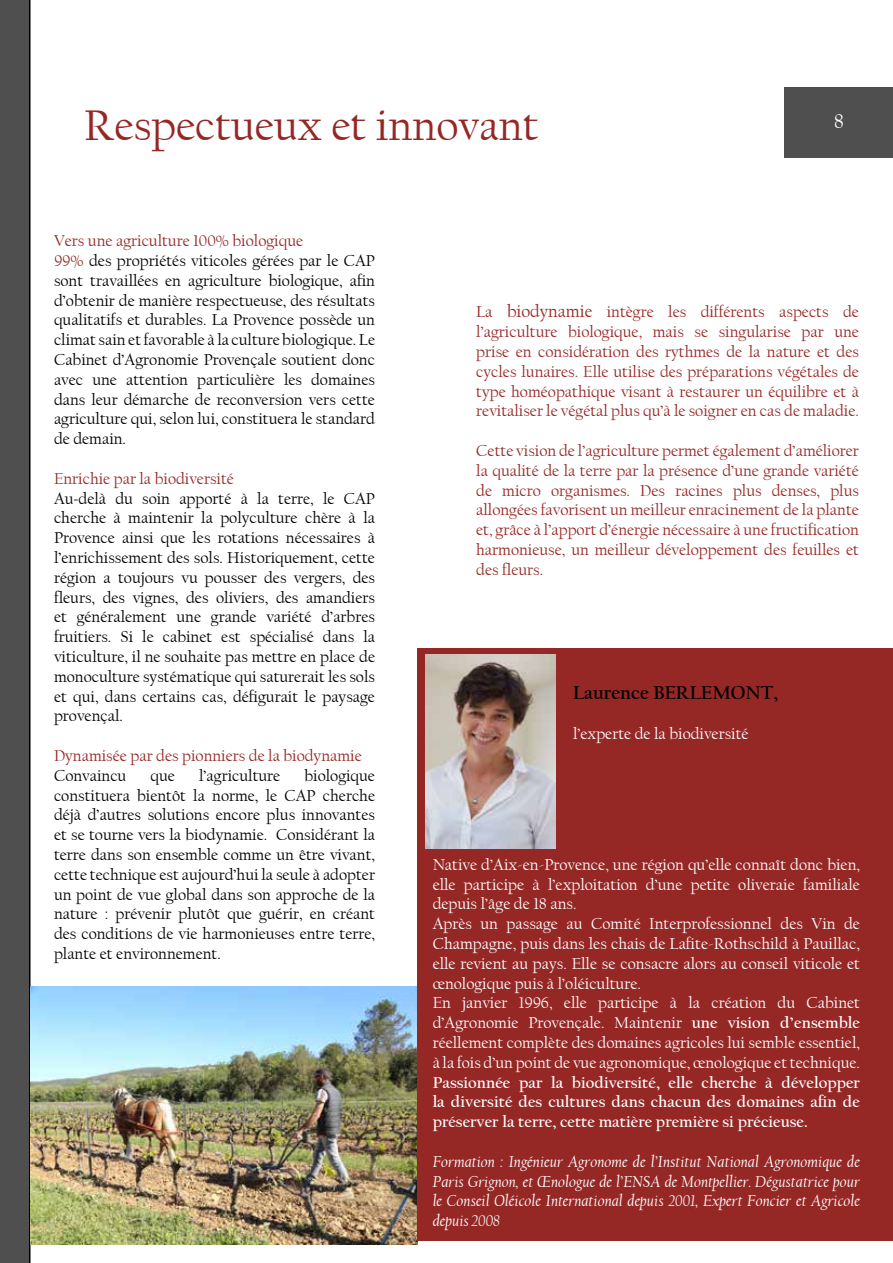
<style>
.page{position:relative;width:893px;height:1263px;background:#fff}
.page>*{position:absolute;margin:0;border:0;box-sizing:border-box;transform-origin:0 0}
.t1{font:45px "Californian FB";color:#952825}
.t2{font:21px "Californian FB";color:#fff}
.t3{font:700 19.5px "Californian FB";color:#000}
.t4{font:16.5px/19.8px "Californian FB";color:#000}
.t5{font:16.5px/19.8px "Californian FB";color:#952825;text-align:justify}
.t6{font:16.5px/19.8px "Californian FB";color:#fff}
.t7{font:italic 16.5px/19.8px "Californian FB";color:#fff;text-align:justify}
.t8{font:700 16.5px/19.8px "Californian FB";color:#fff;text-align:justify}
.s1{color:#952825}
.s2{font-family:"Calibri";font-weight:300}
.s3{font-size:18px}
.s4{font-weight:700}
</style>
<div class="page">
<div style="left:0;top:0;width:31px;height:1263px;background:#504f4f"></div>
<div style="left:785px;top:87px;width:108px;height:70px;background:#504f4f"></div>
<img style="left:31px;top:987px;width:386px;height:258px">
<div style="left:417px;top:648px;width:476px;height:593px;background:#952825"></div>
<img style="left:425px;top:655px;width:131px;height:193px">
<h1 class="t1" style="left:84px;top:100px;width:456px">Respectueux et innovant</h1>
<p class="t2" style="left:834px;top:110px;width:12px">8</p>
<p class="t4" style="left:54px;top:231px;width:323px"><span class="s1">Vers une agriculture 100% biologique<br>99%</span> des propriétés viticoles gérées par le CAP sont travaillées en agriculture biologique, afin d’obtenir de manière respectueuse, des résultats qualitatifs et durables. La Provence possède un climat sain et favorable à la culture biologique. Le Cabinet d’Agronomie Provençale soutient donc avec une attention particulière les domaines dans leur démarche de reconversion vers cette agriculture qui, selon lui, constituera le standard de demain.</p>
<p class="t4" style="left:54px;top:469px;width:323px"><span class="s1">Enrichie par la biodiversité<br></span>Au<span class="s2">-</span>delà du soin apporté à la terre, le CAP cherche à maintenir la polyculture chère à la Provence ainsi que les rotations nécessaires à l’enrichissement des sols. Historiquement, cette région a toujours vu pousser des vergers, des fleurs, des vignes, des oliviers, des amandiers et généralement une grande variété d’arbres fruitiers. Si le cabinet est spécialisé dans la viticulture, il ne souhaite pas mettre en place de monoculture systématique qui saturerait les sols et qui, dans certains cas, défigurait le paysage provençal.</p>
<p class="t5" style="left:54px;top:746px;width:309px">Dynamisée par des pionniers de la biodynamie</p>
<p class="t4" style="left:54px;top:766px;width:74px">Convaincu</p>
<p class="t4" style="left:151px;top:766px;width:26px">que</p>
<p class="t4" style="left:199px;top:766px;width:83px">l’agriculture</p>
<p class="t4" style="left:54px;top:766px;width:323px;text-align:justify;text-indent:250px">biologique constituera bientôt la norme, le CAP cherche déjà d’autres solutions encore plus innovantes et se tourne vers la biodynamie. Considérant la terre dans son ensemble comme un être vivant, cette technique est aujourd’hui la seule à adopter un point de vue global dans son approche de la nature : prévenir plutôt que guérir, en créant des conditions de vie harmonieuses entre terre, plante et environnement.</p>
<p class="t5" style="left:476px;top:302px;width:384px">La <span class="s3">biodynamie</span> intègre les différents aspects de l’agriculture biologique, mais se singularise par une prise en considération des rythmes de la nature et des cycles lunaires. Elle utilise des préparations végétales de type homéopathique visant à restaurer un équilibre et à revitaliser le végétal plus qu’à le soigner en cas de maladie.</p>
<p class="t5" style="left:476px;top:441px;width:384px">Cette vision de l’agriculture permet également d’améliorer la qualité de la terre par la présence d’une grande variété de micro organismes. Des racines plus denses, plus allongées favorisent un meilleur enracinement de la plante et, grâce à l’apport d’énergie nécessaire à une fructification harmonieuse, un meilleur développement des feuilles et des fleurs.</p>
<p class="t3" style="left:573px;top:682px;width:207px">Laurence BERLEMONT,</p>
<p class="t6" style="left:573px;top:724px;width:177px">l’experte de la biodiversité</p>
<p class="t6" style="left:433px;top:855px;width:429px">Native d’Aix-en-Provence, une région qu’elle connaît donc bien, elle participe à l’exploitation d’une petite oliveraie familiale depuis l’âge de 18 ans.<br>Après un passage au Comité Interprofessionnel des Vin de Champagne, puis dans les chais de Lafite-Rothschild à Pauillac, elle revient au pays. Elle se consacre alors au conseil viticole et œnologique puis à l’oléiculture.<br>En janvier 1996, elle participe à la création du Cabinet d’Agronomie Provençale. Maintenir <span class="s4">une vision d’ensemble </span>réellement complète des domaines agricoles lui semble essentiel, à la fois d’un point de vue agronomique, œnologique et technique.</p>
<p class="t8" style="left:433px;top:1072px;width:429px">Passionnée par la biodiversité, elle cherche à développer la diversité des cultures dans chacun des domaines afin de préserver la terre, cette matière première si précieuse.</p>
<p class="t7" style="left:433px;top:1152px;width:429px">Formation : Ingénieur Agronome de l’Institut National Agronomique de Paris Grignon, et Œnologue de l’ENSA de Montpellier. Dégustatrice pour le Conseil Oléicole International depuis 2001, Expert Foncier et Agricole depuis 2008</p>
</div>
